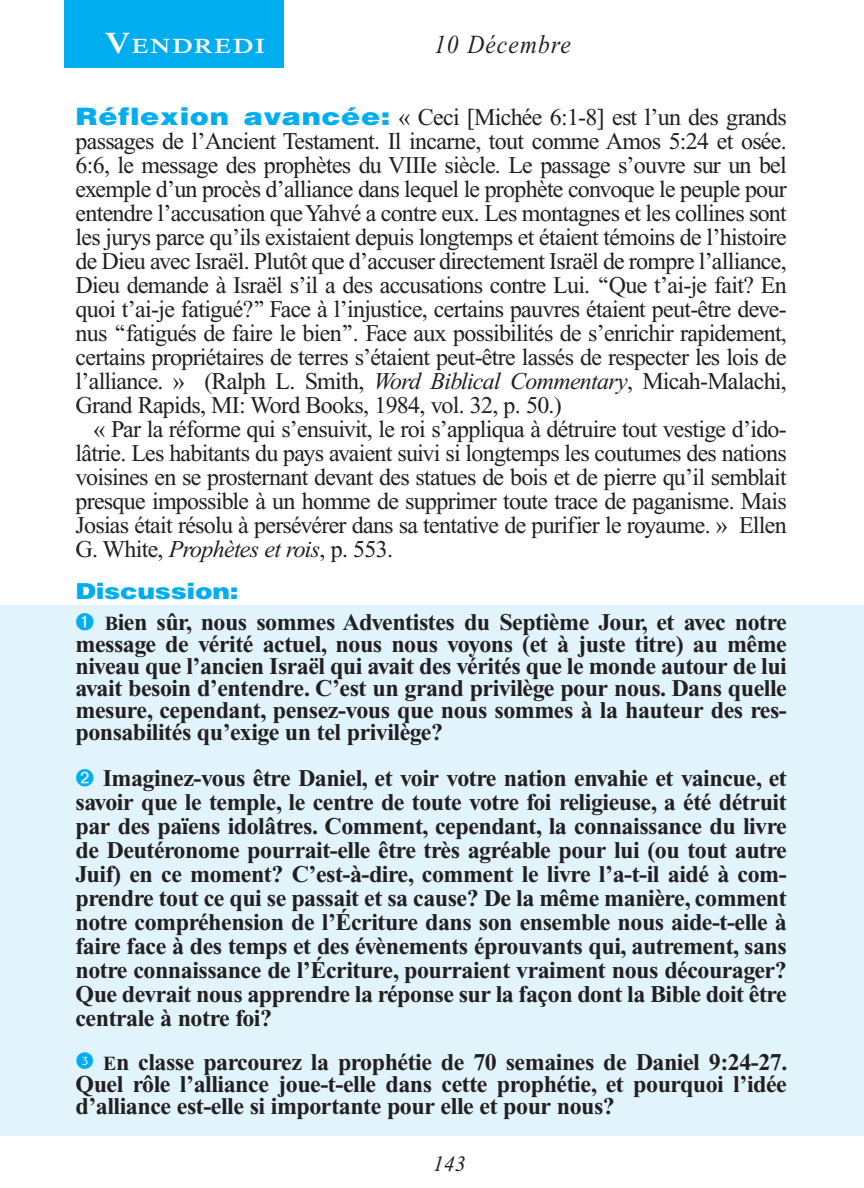
<style>
.page{position:relative;width:864px;height:1188px;background:#fff}
.page>*{position:absolute;margin:0;border:0;box-sizing:border-box;transform-origin:0 0}
.t1{font:italic 26px "Times New Roman PS Std";letter-spacing:.05em;color:#231f20;scale:.9 1}
.t2{font:24px/24px "Times New Roman PS Std";letter-spacing:-.03em;color:#231f20;text-align:justify}
.t3{font:700 24px/24px "Times New Roman PS Std";letter-spacing:-.02em;color:#231f20;text-align:justify}
.t4{font:900 22px "Helvetica LT Std";letter-spacing:-.01em;color:#00aeef;scale:1.2 1}
.t5{font:italic 22px "Times New Roman PS Std";color:#231f20}
.t6{font:600 21px "Times NRMT Std";letter-spacing:.07em;color:#fff;scale:1.1 1}
.s1{font-size:30px}
.s2{font-family:"Helvetica LT Std";font-weight:900;color:#00aeef}
.s3{font-style:italic}
.s4{font-size:20px}
.s5{color:#00aeef}
</style>
<div class="page">
<div style="left:64px;top:0;width:220px;height:68px;background:#00aeef"></div>
<div style="left:0;top:606px;width:864px;height:530px;background:#e1f4fc"></div>
<p class="t6" style="left:105px;top:34px;width:147px"><span class="s1">V</span>ENDREDI</p>
<p class="t1" style="left:434px;top:30px;width:154px">10 Décembre</p>
<p class="t2" style="left:76px;top:105px;width:713px"><span class="s2">Réflexion avancée:</span> « Ceci [Michée 6:1-8] est l’un des grands passages de l’Ancient Testament. Il incarne, tout comme Amos 5:24 et osée.<br>6:6, le message des prophètes du VIIIe siècle. Le passage s’ouvre sur un bel exemple d’un procès d’alliance dans lequel le prophète convoque le peuple pour entendre l’accusation que Yahvé a contre eux. Les montagnes et les collines sont les jurys parce qu’ils existaient depuis longtemps et étaient témoins de l’histoire de Dieu avec Israël. Plutôt que d’accuser directement Israël de rompre l’alliance, Dieu demande à Israël s’il a des accusations contre Lui. ‘‘Que t’ai-je fait? En quoi t’ai-je fatigué?’’ Face à l’injustice, certains pauvres étaient peut-être deve&shy;nus ‘‘fatigués de faire le bien’’. Face aux possibilités de s’enrichir rapidement, certains propriétaires de terres s’étaient peut-être lassés de respecter les lois de l’alliance. » (Ralph L. Smith, <span class="s3">Word Biblical Commentary</span>, Micah-Malachi, Grand Rapids, MI: Word Books, 1984, vol. 32, p. 50.)</p>
<p class="t2" style="left:76px;top:417px;width:713px;text-indent:18px">« Par la réforme qui s’ensuivit, le roi s’appliqua à détruire tout vestige d’ido&shy;lâtrie. Les habitants du pays avaient suivi si longtemps les coutumes des nations voisines en se prosternant devant des statues de bois et de pierre qu’il semblait presque impossible à un homme de supprimer toute trace de paganisme. Mais Josias était résolu à persévérer dans sa tentative de purifier le royaume. » Ellen G. White, <span class="s3">Prophètes et rois</span>, p. 553.</p>
<p class="t4" style="left:76px;top:577px;width:137px">Discussion:</p>
<p class="t3" style="left:76px;top:611px;width:713px;line-height:22px;text-indent:29px"><span class="s4">B</span>ien sûr, nous sommes Adventistes du Septième Jour, et avec notre message de vérité actuel, nous nous voyons (et à juste titre) au même niveau que l’ancien Israël qui avait des vérités que le monde autour de lui avait besoin d’entendre. C’est un grand privilège pour nous. Dans quelle mesure, cependant, pensez-vous que nous sommes à la hauteur des res&shy;ponsabilités qu’exige un tel privilège?</p>
<p class="t3" style="left:75px;top:766px;width:713px;text-indent:27px">Imaginez-vous être Daniel, et voir votre nation envahie et vaincue, et savoir que le temple, le centre de toute votre foi religieuse, a été détruit par des païens idolâtres. Comment, cependant, la connaissance du livre de Deutéronome pourrait-elle être très agréable pour lui (ou tout autre Juif) en ce moment? C’est-à-dire, comment le livre l’a-t-il aidé à com&shy;prendre tout ce qui se passait et sa cause? De la même manière, comment notre compréhension de l’Écriture dans son ensemble nous aide-t-elle à faire face à des temps et des évènements éprouvants qui, autrement, sans notre connaissance de l’Écriture, pourraient vraiment nous décourager?<br>Que devrait nous apprendre la réponse sur la façon dont la Bible doit être centrale à notre foi?</p>
<p class="t3" style="left:75px;top:1051px;width:713px;line-height:22px"><span class="s5">✓</span> <span class="s4">E</span>n classe parcourez la prophétie de 70 semaines de Daniel 9:24-27.<br>Quel rôle l’alliance joue-t-elle dans cette prophétie, et pourquoi l’idée d’alliance est-elle si importante pour elle et pour nous?</p>
<p class="t5" style="left:433px;top:1152px;width:34px">143</p>
</div>
